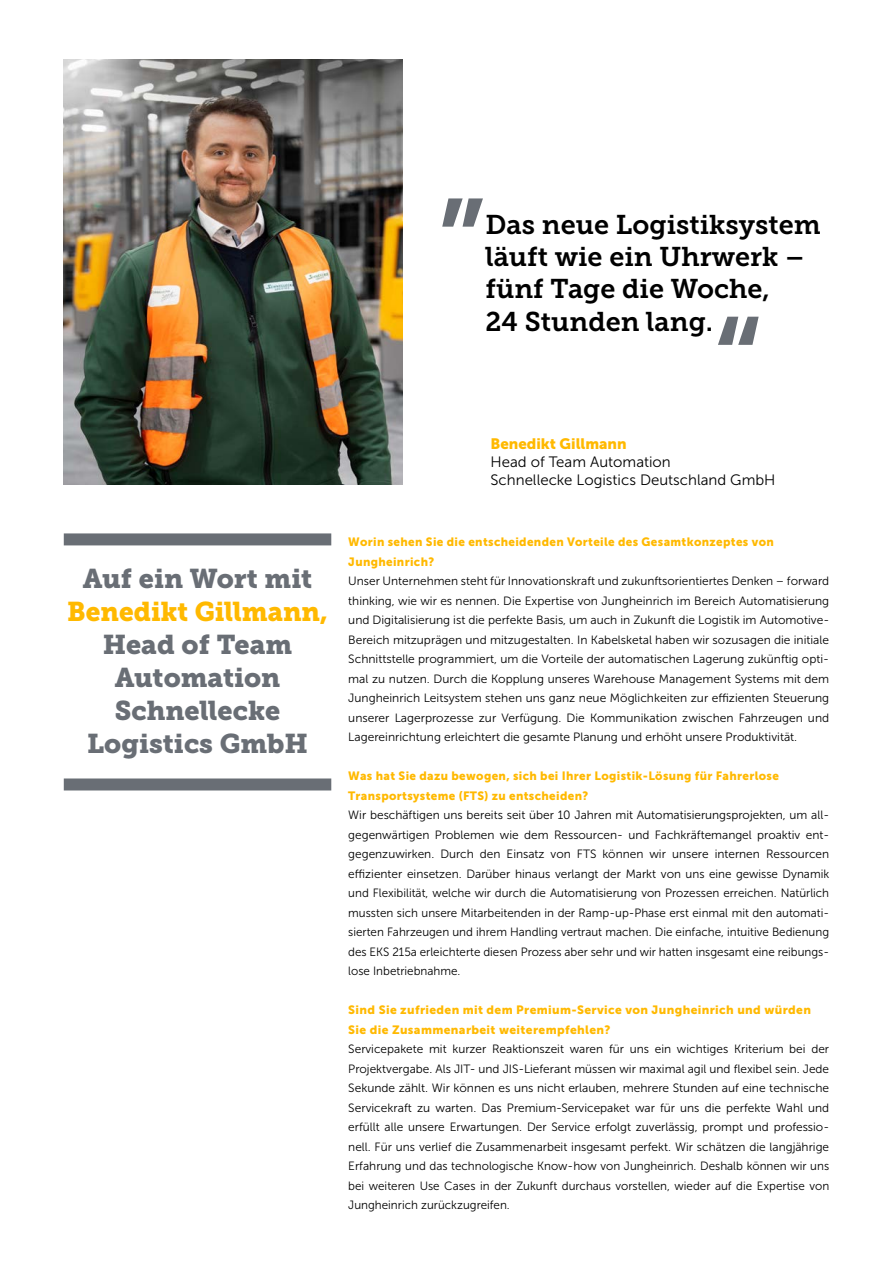
<style>
.page{position:relative;width:893px;height:1263px;background:#fff}
.page>*{position:absolute;margin:0;border:0;box-sizing:border-box;transform-origin:0 0}
.t1{font:121.5px "Museo JH Slab 700";color:#696e75}
.t2{font:27px/32.4px "Museo JH Slab 700";color:#000}
.t3{font:27px/33px "Museo JH Slab 900";color:#696e75;text-align:center}
.t4{font:27px "Museo JH Slab 900";color:#ffb900}
.t5{font:15px/18px "Museo JH Sans 300";color:#000}
.t6{font:15px "Museo JH Sans 900";color:#ffb900}
.t7{font:12px/19.5px "Museo JH Sans 300";color:#000;text-align:justify}
.t8{font:12px/19.5px "Museo JH Sans 900";letter-spacing:.03em;color:#ffb900}
</style>
<div class="page">
<img style="left:64px;top:60px;width:338px;height:425px">
<div style="left:64px;top:533px;width:267px;height:12px;background:#696e75"></div>
<div style="left:64px;top:778px;width:267px;height:12px;background:#696e75"></div>
<h1 class="t1" style="left:437px;top:175px;width:50px">”</h1>
<h2 class="t2" style="left:485px;top:208px;width:337px">Das neue Logistiksystem läuft wie ein Uhrwerk – fünf Tage die Woche,<br>24 Stunden lang.</h2>
<h1 class="t1" style="left:713px;top:293px;width:51px">“</h1>
<h2 class="t3" style="left:83px;top:562px;width:231px">Auf ein Wort mit</h2>
<h2 class="t4" style="left:67px;top:596px;width:262px">Benedikt Gillmann,</h2>
<h2 class="t3" style="left:87px;top:628px;width:222px">Head of Team<br>Automation<br>Schnellecke<br>Logistics GmbH</h2>
<p class="t6" style="left:491px;top:435px;width:138px">Benedikt Gillmann</p>
<p class="t5" style="left:491px;top:453px;width:286px">Head of Team Automation<br>Schnellecke Logistics Deutschland GmbH</p>
<p class="t8" style="left:348px;top:532px;width:427px">Worin sehen Sie die entscheidenden Vorteile des Gesamtkonzeptes von<br>Jungheinrich?</p>
<p class="t7" style="left:348px;top:571px;width:482px;text-align:left">Unser Unternehmen steht für Innovationskraft und zukunftsorientiertes Denken – forward thinking, wie wir es nennen. Die Expertise von Jungheinrich im Bereich Automatisierung und Digitalisierung ist die perfekte Basis, um auch in Zukunft die Logistik im Automotive-Bereich mitzuprägen und mitzugestalten. In Kabelsketal haben wir sozusagen die initiale Schnittstelle programmiert, um die Vorteile der automatischen Lagerung zukünftig opti&shy;mal zu nutzen. Durch die Kopplung unseres Warehouse Management Systems mit dem Jungheinrich Leitsystem stehen uns ganz neue Möglichkeiten zur effizienten Steuerung unserer Lagerprozesse zur Verfügung. Die Kommunikation zwischen Fahrzeugen und Lagereinrichtung erleichtert die gesamte Planung und erhöht unsere Produktivität.</p>
<p class="t8" style="left:348px;top:766px;width:432px">Was hat Sie dazu bewogen, sich bei Ihrer Logistik-Lösung für Fahrerlose<br>Transportsysteme (FTS) zu entscheiden?</p>
<p class="t7" style="left:348px;top:805px;width:482px">Wir beschäftigen uns bereits seit über 10 Jahren mit Automatisierungsprojekten, um all&shy;gegenwärtigen Problemen wie dem Ressourcen- und Fachkräftemangel proaktiv ent&shy;gegenzuwirken. Durch den Einsatz von FTS können wir unsere internen Ressourcen effizienter einsetzen. Darüber hinaus verlangt der Markt von uns eine gewisse Dynamik und Flexibilität, welche wir durch die Automatisierung von Prozessen erreichen. Natürlich mussten sich unsere Mitarbeitenden in der Ramp- up- Phase erst einmal mit den automati&shy;sierten Fahrzeugen und ihrem Handling vertraut machen. Die einfache, intuitive Bedienung des EKS 215a erleichterte diesen Prozess aber sehr und wir hatten insgesamt eine reibungs&shy;lose Inbetriebnahme.</p>
<p class="t8" style="left:348px;top:1000px;width:464px">Sind Sie zufrieden mit dem Premium-Service von Jungheinrich und würden<br>Sie die Zusammenarbeit weiterempfehlen?</p>
<p class="t7" style="left:348px;top:1039px;width:482px">Servicepakete mit kurzer Reaktionszeit waren für uns ein wichtiges Kriterium bei der Projektvergabe. Als JIT- und JIS- Lieferant müssen wir maximal agil und flexibel sein. Jede Sekunde zählt. Wir können es uns nicht erlauben, mehrere Stunden auf eine technische Servicekraft zu warten. Das Premium-Servicepaket war für uns die perfekte Wahl und erfüllt alle unsere Erwartungen. Der Service erfolgt zuverlässig, prompt und professio&shy;nell. Für uns verlief die Zusammenarbeit insgesamt perfekt. Wir schätzen die langjährige Erfahrung und das technologische Know- how von Jungheinrich. Deshalb können wir uns bei weiteren Use Cases in der Zukunft durchaus vorstellen, wieder auf die Expertise von Jungheinrich zurückzugreifen.</p>
</div>
